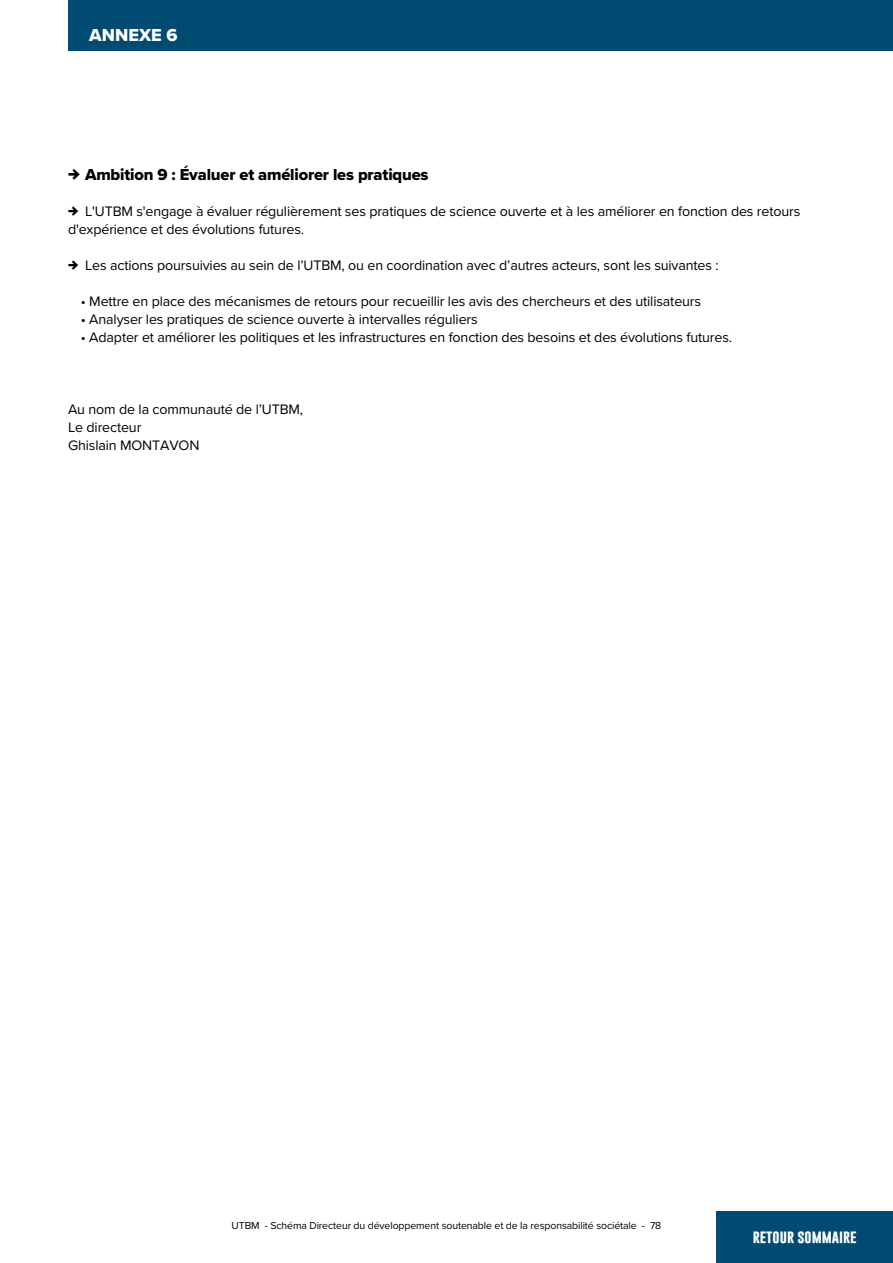
<style>
.page{position:relative;width:893px;height:1263px;background:#fff}
.page>*{position:absolute;margin:0;border:0;box-sizing:border-box;transform-origin:0 0}
.t1{font:18px "Proxima Nova Extrabld";color:#fff}
.t2{font:16.5px "Proxima Nova Extrabld";letter-spacing:-.01em;color:#000}
.t3{font:14.25px/18px "Proxima Nova";letter-spacing:-.01em;color:#000}
.t4{font:700 13.5px "Gobold";color:#fff}
.t5{font:10.5px "Proxima Nova";letter-spacing:-.01em;color:#000}
</style>
<div class="page">
<div style="left:68px;top:0;width:825px;height:51px;background:#004b72"></div>
<div style="left:716px;top:1212px;width:177px;height:51px;background:#004b72"></div>
<h4 class="t1" style="left:89px;top:21px;width:90px">ANNEXE 6</h4>
<p class="t2" style="left:85px;top:162px;width:345px">Ambition 9 : Évaluer et améliorer les pratiques</p>
<p class="t3" style="left:68px;top:202px;width:734px;text-indent:17px">L'UTBM s'engage à évaluer régulièrement ses pratiques de science ouverte et à les améliorer en fonction des retours d'expérience et des évolutions futures.</p>
<p class="t3" style="left:85px;top:256px;width:635px">Les actions poursuivies au sein de l’UTBM, ou en coordination avec d’autres acteurs, sont les suivantes :</p>
<p class="t3" style="left:81px;top:292px;width:622px">• Mettre en place des mécanismes de retours pour recueillir les avis des chercheurs et des utilisateurs</p>
<p class="t3" style="left:81px;top:310px;width:398px">• Analyser les pratiques de science ouverte à intervalles réguliers</p>
<p class="t3" style="left:81px;top:328px;width:653px">• Adapter et améliorer les politiques et les infrastructures en fonction des besoins et des évolutions futures.</p>
<p class="t3" style="left:68px;top:400px;width:237px">Au nom de la communauté de l’UTBM,<br>Le directeur<br>Ghislain MONTAVON</p>
<p class="t5" style="left:232px;top:1217px;width:431px">UTBM - Schéma Directeur du développement soutenable et de la responsabilité sociétale - 78</p>
<p class="t4" style="left:753px;top:1228px;width:105px">RETOUR SOMMAIRE</p>
</div>
